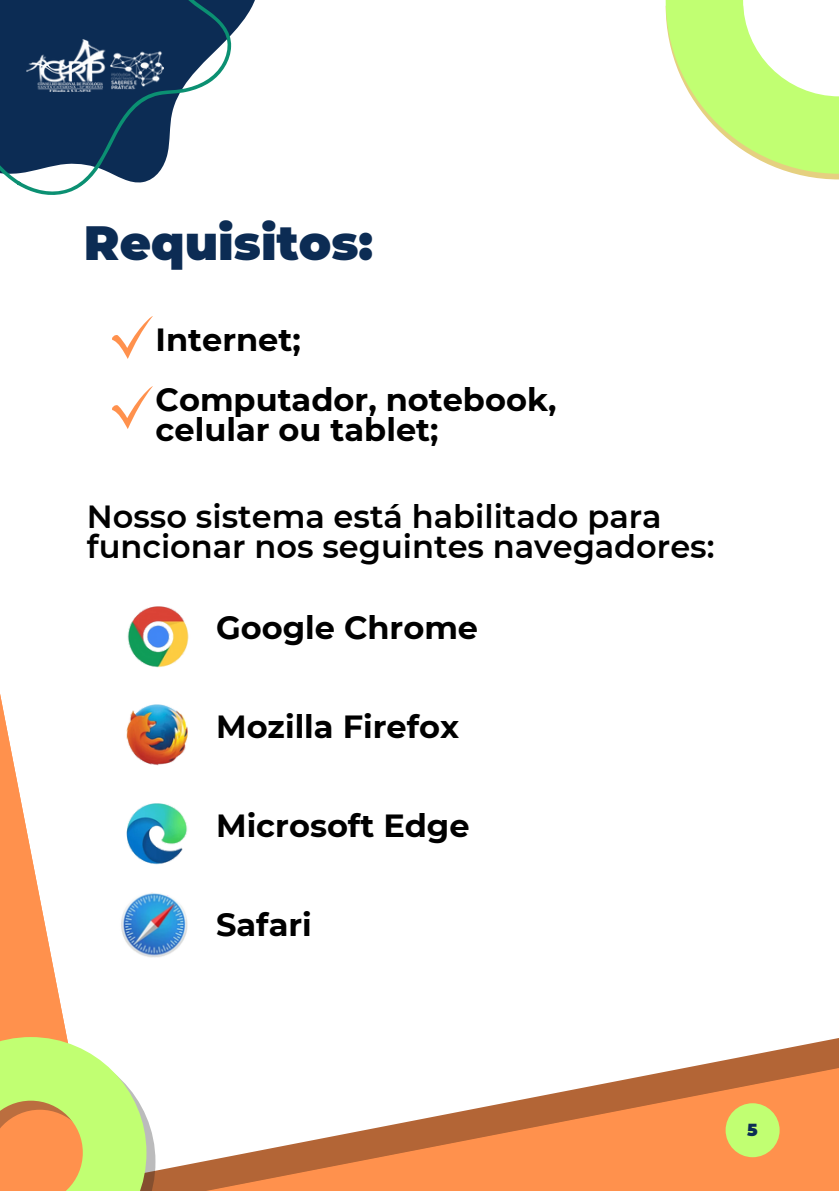
<style>
.page{position:relative;width:839px;height:1191px;background:#fff}
.page>*{position:absolute;margin:0;border:0;box-sizing:border-box;transform-origin:0 0}
.t1{font:900 48px "Montserrat";color:#0c2c54}
.t2{font:700 32px/30px "Montserrat";color:#000}
.t3{font:600 32px/30px "Montserrat";color:#000}
.t4{font:900 17px "Montserrat";color:#0c2c54}
</style>
<div class="page">
<svg style="left:0;top:694px;width:838px;height:488px"></svg>
<svg style="left:0;top:0;width:255px;height:195px;fill:#0c2c54"></svg>
<img style="left:27px;top:39px;width:137px;height:52px">
<svg style="left:665px;top:0;width:173px;height:180px"></svg>
<svg style="left:147px;top:1046px;width:9px;height:145px"></svg>
<svg style="left:0;top:1037px;width:147px;height:154px;background:#d8dc77"></svg>
<div style="left:725px;top:1103px;width:54px;height:54px;background:#c1ff72;border-radius:50%"></div>
<svg style="left:112px;top:316px;width:41px;height:43px"></svg>
<svg style="left:112px;top:386px;width:41px;height:43px"></svg>
<img style="left:122px;top:787px;width:72px;height:87px">
<img style="left:119px;top:694px;width:73px;height:84px">
<img style="left:127px;top:606px;width:62px;height:62px">
<img style="left:111px;top:890px;width:81px;height:75px">
<p class="t1" style="left:84px;top:213px;width:290px">Requisitos:</p>
<p class="t2" style="left:156px;top:325px;width:147px">Internet;</p>
<h1 class="t2" style="left:156px;top:385px;width:402px">Computador, notebook, celular ou tablet;</h1>
<p class="t3" style="left:87px;top:502px;width:629px">Nosso sistema está habilitado para funcionar nos seguintes navegadores:</p>
<p class="t2" style="left:216px;top:613px;width:263px">Google Chrome</p>
<p class="t2" style="left:216px;top:712px;width:244px">Mozilla Firefox</p>
<p class="t2" style="left:216px;top:811px;width:255px">Microsoft Edge</p>
<p class="t2" style="left:216px;top:910px;width:97px">Safari</p>
<p class="t4" style="left:747px;top:1120px;width:12px">5</p>
</div>
